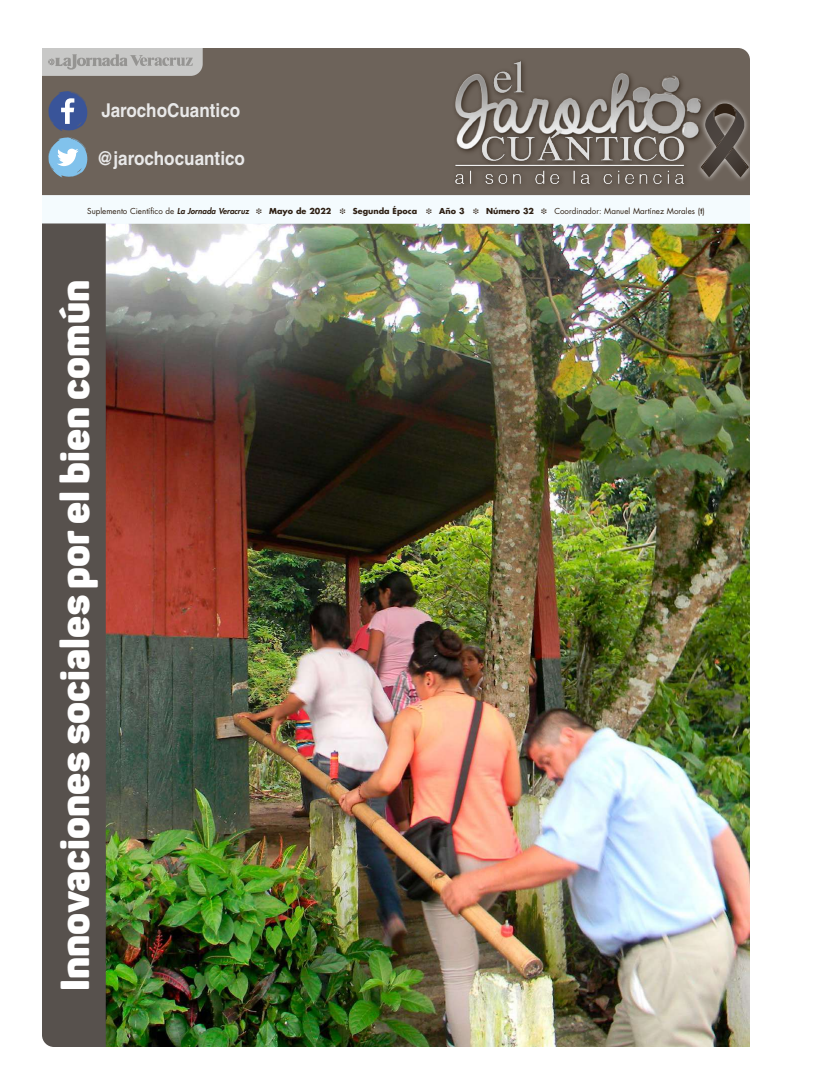
<style>
.page{position:relative;width:822px;height:1089px;background:#fff}
.page>*{position:absolute;margin:0;border:0;box-sizing:border-box;transform-origin:0 0}
.t1{font:900 40px "Panton";color:#fff}
.t2{font:700 19px "Helvetica LT Std";color:#e9e9e9;scale:.9 1}
.t3{font:8px "Futura Std";color:#2e2014}
.t4{font:700 8px "Futura Std";color:#2e2014}
.s1{font-weight:800;font-style:italic}
.s2{font-family:"Arial Rounded"}
</style>
<div class="page">
<img style="left:106px;top:224px;width:644px;height:823px">
<div style="left:42px;top:48px;width:708px;height:147px;background:#6d635a"></div>
<div style="left:42px;top:195px;width:708px;height:29px;background:#f2fafe"></div>
<img style="left:447px;top:52px;width:260px;height:140px">
<div style="left:696px;top:98px;width:58px;height:84px;background:#fff;opacity:.75"></div>
<svg style="left:701px;top:103px;width:48px;height:74px;background:#615952"></svg>
<svg style="left:42px;top:48px;width:161px;height:28px;background:#bebdbc"></svg>
<svg style="left:48px;top:91px;width:40px;height:87px;background:#738aa7"></svg>
<div style="left:42px;top:224px;width:64px;height:823px;background:#57514d"></div>
<h2 class="t2" style="left:102px;top:99px;width:156px">JarochoCuantico</h2>
<h2 class="t2" style="left:97px;top:147px;width:166px">@jarochocuantico</h2>
<p class="t3" style="left:87px;top:206px;width:163px">Suplemento Científico de <span class="s1">La Jornada Veracruz</span></p>
<p class="t4" style="left:269px;top:206px;width:64px">Mayo de 2022</p>
<p class="t4" style="left:353px;top:206px;width:66px">Segunda Época</p>
<p class="t4" style="left:439px;top:206px;width:27px">Año 3</p>
<p class="t4" style="left:486px;top:206px;width:49px">Número 32</p>
<p class="t3" style="left:554px;top:206px;width:152px">Coordinador: Manuel Martínez Morales (<span class="s2">t</span>)</p>
<h1 class="t1" style="left:50px;top:991px;width:713px;rotate:-90deg">Innovaciones sociales por el bien común</h1>
</div>
